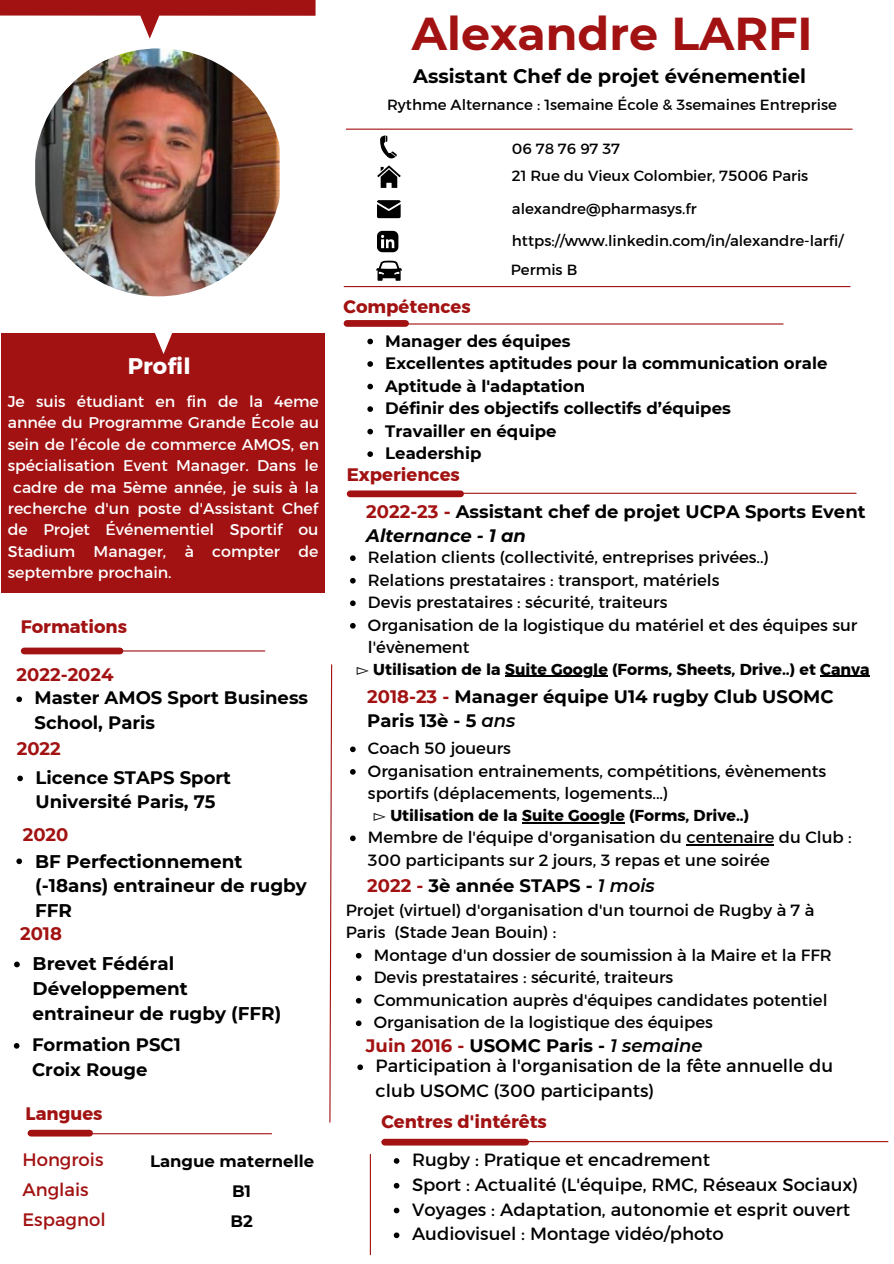
<style>
.page{position:relative;width:894px;height:1264px;background:#fff}
.page>*{position:absolute;margin:0;border:0;box-sizing:border-box;transform-origin:0 0}
.t1{font:700 46.05px "Montserrat";color:#a21212}
.t2{font:22.5px "Kief Montaser Bold";color:#fff}
.t3{font:700 19.5px "Montserrat";color:#000}
.t4{font:700 18.3px/25.2px "Montserrat";color:#000}
.t5{font:700 18px/23.7px "Montserrat";color:#000}
.t6{font:18px/24.8px "Kief Montaser Regular";color:#000}
.t7{font:18px "Kief Montaser Bold";color:#a21212}
.t8{font:18px "Montserrat";color:#a21212}
.t9{font:700 18px "Montserrat";color:#a21212}
.t10{font:16.5px/22.5px "Kief Montaser Regular";color:#000}
.t11{font:700 16.5px "Montserrat";color:#000}
.t12{font:15.75px "Kief Montaser Regular";color:#fff}
.t13{font:15.75px "Kief Montaser Bold";color:#000}
.t14{font:15px "Kief Montaser Regular";color:#000}
.s1{color:#a21212}
.s2{font-style:italic}
.s3{font-family:"DejaVu Sans"}
.s4{font-weight:600;font-style:italic}
</style>
<div class="page">
<hr style="left:344px;top:286px;width:505px;height:1px;background:#a21212">
<div style="left:1px;top:333px;width:324px;height:259px;background:#a21212"></div>
<svg style="left:0;top:0;width:315px;height:39px"></svg>
<hr style="left:346px;top:129px;width:506px;height:1px;background:#a21212">
<hr style="left:347px;top:323px;width:435px;height:1px;background:#a21212">
<hr style="left:21px;top:650px;width:244px;height:1px;background:#a21212">
<hr style="left:28px;top:1133px;width:243px;height:1px;background:#a21212">
<hr style="left:350px;top:492px;width:505px;height:2px;background:#a21212">
<div style="left:347px;top:320px;width:58px;height:7px;background:#a21212"></div>
<div style="left:24px;top:647px;width:96px;height:7px;background:#a21212"></div>
<div style="left:31px;top:1129px;width:59px;height:7px;background:#a21212"></div>
<div style="left:350px;top:490px;width:110px;height:7px;background:#a21212"></div>
<svg style="left:56px;top:242px;width:205px;height:112px"></svg>
<img style="left:34px;top:48px;width:248px;height:248px;border-radius:50%">
<svg style="left:329px;top:664px;width:3px;height:459px"></svg>
<hr style="left:370px;top:1154px;width:1px;height:100px;background:#a21212">
<hr style="left:382px;top:1140px;width:505px;height:2px;background:#a21212">
<div style="left:384px;top:1138px;width:141px;height:7px;background:#a21212"></div>
<svg style="left:377px;top:165px;width:23px;height:23px"></svg>
<svg style="left:376px;top:260px;width:26px;height:21px"></svg>
<svg style="left:380px;top:135px;width:17px;height:24px"></svg>
<svg style="left:377px;top:231px;width:21px;height:21px"></svg>
<svg style="left:377px;top:200px;width:23px;height:18px"></svg>
<svg style="left:350px;top:746px;width:5px;height:6px"></svg>
<svg style="left:350px;top:769px;width:5px;height:5px"></svg>
<svg style="left:350px;top:835px;width:5px;height:6px"></svg>
<hr style="left:686px;top:844px;width:88px;height:1px;background:#000">
<hr style="left:521px;top:822px;width:103px;height:1px;background:#000">
<svg style="left:14px;top:1043px;width:5px;height:5px"></svg>
<svg style="left:367px;top:339px;width:6px;height:5px"></svg>
<svg style="left:367px;top:361px;width:6px;height:6px"></svg>
<svg style="left:367px;top:384px;width:6px;height:5px"></svg>
<svg style="left:367px;top:406px;width:6px;height:6px"></svg>
<svg style="left:367px;top:429px;width:6px;height:5px"></svg>
<svg style="left:367px;top:451px;width:6px;height:6px"></svg>
<svg style="left:14px;top:961px;width:6px;height:6px"></svg>
<svg style="left:16px;top:858px;width:6px;height:6px"></svg>
<svg style="left:17px;top:775px;width:6px;height:6px"></svg>
<svg style="left:393px;top:1158px;width:6px;height:5px"></svg>
<svg style="left:393px;top:1182px;width:6px;height:6px"></svg>
<svg style="left:393px;top:1207px;width:6px;height:6px"></svg>
<svg style="left:393px;top:1232px;width:6px;height:6px"></svg>
<svg style="left:356px;top:952px;width:5px;height:6px"></svg>
<svg style="left:356px;top:975px;width:5px;height:6px"></svg>
<svg style="left:356px;top:998px;width:5px;height:5px"></svg>
<svg style="left:356px;top:1020px;width:5px;height:6px"></svg>
<svg style="left:357px;top:1064px;width:6px;height:6px"></svg>
<svg style="left:16px;top:696px;width:6px;height:6px"></svg>
<svg style="left:350px;top:555px;width:5px;height:6px"></svg>
<svg style="left:350px;top:578px;width:5px;height:5px"></svg>
<svg style="left:350px;top:600px;width:5px;height:6px"></svg>
<svg style="left:350px;top:623px;width:5px;height:5px"></svg>
<hr style="left:504px;top:676px;width:103px;height:1px;background:#000">
<hr style="left:819px;top:676px;width:50px;height:1px;background:#000">
<p class="t2" style="left:128px;top:352px;width:64px">Profil</p>
<p class="t12" style="left:8px;top:392px;width:312px">Je suis étudiant en fin de la 4eme</p>
<p class="t12" style="left:8px;top:413px;width:313px">année du Programme Grande École au</p>
<p class="t12" style="left:8px;top:434px;width:313px">sein de l’école de commerce AMOS, en</p>
<p class="t12" style="left:8px;top:456px;width:312px">spécialisation Event Manager. Dans le</p>
<p class="t12" style="left:13px;top:477px;width:307px">cadre de ma 5ème année, je suis à la</p>
<p class="t12" style="left:8px;top:499px;width:312px">recherche d'un poste d'Assistant Chef</p>
<p class="t12" style="left:8px;top:520px;width:312px">de Projet Événementiel Sportif ou</p>
<p class="t12" style="left:8px;top:541px;width:312px">Stadium Manager, à compter de</p>
<p class="t12" style="left:8px;top:563px;width:165px">septembre prochain.</p>
<p class="t7" style="left:21px;top:616px;width:108px">Formations</p>
<p class="t9" style="left:17px;top:663px;width:98px">2022-2024</p>
<p class="t5" style="left:35px;top:685px;width:275px;line-height:24.8px">Master AMOS Sport Business<br>School, Paris</p>
<p class="t9" style="left:17px;top:737px;width:46px">2022</p>
<p class="t5" style="left:36px;top:764px;width:197px;line-height:24.8px">Licence STAPS Sport<br>Université Paris, 75</p>
<p class="t9" style="left:23px;top:823px;width:47px">2020</p>
<p class="t4" style="left:35px;top:848px;width:273px;line-height:24.8px">BF Perfectionnement (-18ans) entraineur de rugby<br>FFR</p>
<p class="t9" style="left:20px;top:922px;width:43px">2018</p>
<p class="t4" style="left:33px;top:950px;width:250px">Brevet Fédéral<br>Développement entraineur de rugby (FFR)</p>
<p class="t5" style="left:32px;top:1032px;width:150px">Formation PSC1</p>
<p class="t5" style="left:32px;top:1057px;width:117px">Croix Rouge</p>
<p class="t7" style="left:26px;top:1102px;width:78px">Langues</p>
<p class="t8" style="left:22px;top:1147px;width:82px">Hongrois</p>
<p class="t11" style="left:150px;top:1150px;width:165px">Langue maternelle</p>
<p class="t8" style="left:22px;top:1177px;width:68px">Anglais</p>
<p class="t8" style="left:22px;top:1207px;width:85px">Espagnol</p>
<p class="t11" style="left:232px;top:1180px;width:21px">B1</p>
<p class="t11" style="left:230px;top:1210px;width:24px">B2</p>
<p class="t1" style="left:412px;top:6px;width:402px">Alexandre LARFI</p>
<p class="t3" style="left:413px;top:64px;width:394px">Assistant Chef de projet événementiel</p>
<p class="t14" style="left:387px;top:96px;width:451px">Rythme Alternance : 1semaine École &amp; 3semaines Entreprise</p>
<p class="t14" style="left:512px;top:139px;width:109px">06 78 76 97 37</p>
<p class="t14" style="left:512px;top:167px;width:298px">21 Rue du Vieux Colombier, 75006 Paris</p>
<p class="t14" style="left:512px;top:200px;width:186px">alexandre@pharmasys.fr</p>
<p class="t14" style="left:512px;top:232px;width:333px">https://www.linkedin.com/in/alexandre-larfi/</p>
<p class="t14" style="left:510px;top:260px;width:68px">Permis B</p>
<p class="t7" style="left:343px;top:295px;width:129px">Compétences</p>
<p class="t11" style="left:385px;top:330px;width:187px">Manager des équipes</p>
<p class="t11" style="left:385px;top:353px;width:443px">Excellentes aptitudes pour la communication orale</p>
<p class="t11" style="left:385px;top:375px;width:201px">Aptitude à l'adaptation</p>
<p class="t11" style="left:385px;top:398px;width:347px">Définir des objectifs collectifs d’équipes</p>
<p class="t11" style="left:385px;top:421px;width:173px">Travailler en équipe</p>
<p class="t11" style="left:385px;top:443px;width:98px">Leadership</p>
<p class="t7" style="left:346px;top:463px;width:115px">Experiences</p>
<p class="t5" style="left:366px;top:500px;width:501px"><span class="s1">2022-23 -</span> Assistant chef de projet UCPA Sports Event<br><span class="s2">Alternance - 1 an</span></p>
<p class="t10" style="left:368px;top:546px;width:402px">Relation clients (collectivité, entreprises privées..)</p>
<p class="t10" style="left:368px;top:568px;width:353px">Relations prestataires : transport, matériels</p>
<p class="t10" style="left:368px;top:591px;width:301px">Devis prestataires : sécurité, traiteurs</p>
<p class="t10" style="left:368px;top:613px;width:491px">Organisation de la logistique du matériel et des équipes sur l'évènement</p>
<p class="t13" style="left:357px;top:659px;width:514px"><span class="s3">▻</span> Utilisation de la Suite Google (Forms, Sheets, Drive..) et Canva</p>
<p class="t5" style="left:367px;top:685px;width:468px"><span class="s1">2018-23 -</span> Manager équipe U14 rugby Club USOMC<br>Paris 13è - 5 <span class="s4">ans</span></p>
<p class="t10" style="left:368px;top:737px;width:144px">Coach 50 joueurs</p>
<p class="t10" style="left:368px;top:759px;width:460px">Organisation entrainements, compétitions, évènements sportifs (déplacements, logements...)</p>
<p class="t10" style="left:368px;top:826px;width:485px">Membre de l'équipe d'organisation du centenaire du Club :<br>300 participants sur 2 jours, 3 repas et une soirée</p>
<p class="t13" style="left:374px;top:805px;width:376px"><span class="s3">▻</span> Utilisation de la Suite Google (Forms, Drive..)</p>
<p class="t5" style="left:367px;top:873px;width:289px"><span class="s1">2022 -</span> 3è année STAPS - <span class="s4">1 mois</span></p>
<p class="t10" style="left:345px;top:898px;width:470px">Projet (virtuel) d'organisation d'un tournoi de Rugby à 7 à<br>Paris (Stade Jean Bouin) :</p>
<p class="t10" style="left:374px;top:943px;width:459px">Montage d'un dossier de soumission à la Maire et la FFR</p>
<p class="t10" style="left:374px;top:966px;width:301px">Devis prestataires : sécurité, traiteurs</p>
<p class="t10" style="left:374px;top:988px;width:455px">Communication auprès d'équipes candidates potentiel</p>
<p class="t10" style="left:374px;top:1011px;width:340px">Organisation de la logistique des équipes</p>
<p class="t5" style="left:366px;top:1033px;width:338px"><span class="s1">Juin 2016 -</span> USOMC Paris - <span class="s4">1 semaine</span></p>
<p class="t6" style="left:375px;top:1053px;width:459px">Participation à l'organisation de la fête annuelle du club USOMC (300 participants)</p>
<p class="t7" style="left:381px;top:1110px;width:167px">Centres d'intérêts</p>
<p class="t6" style="left:412px;top:1147px;width:299px">Rugby : Pratique et encadrement</p>
<p class="t6" style="left:412px;top:1171px;width:447px">Sport : Actualité (L'équipe, RMC, Réseaux Sociaux)</p>
<p class="t6" style="left:412px;top:1196px;width:439px">Voyages : Adaptation, autonomie et esprit ouvert</p>
<p class="t6" style="left:412px;top:1221px;width:313px">Audiovisuel : Montage vidéo/photo</p>
</div>
